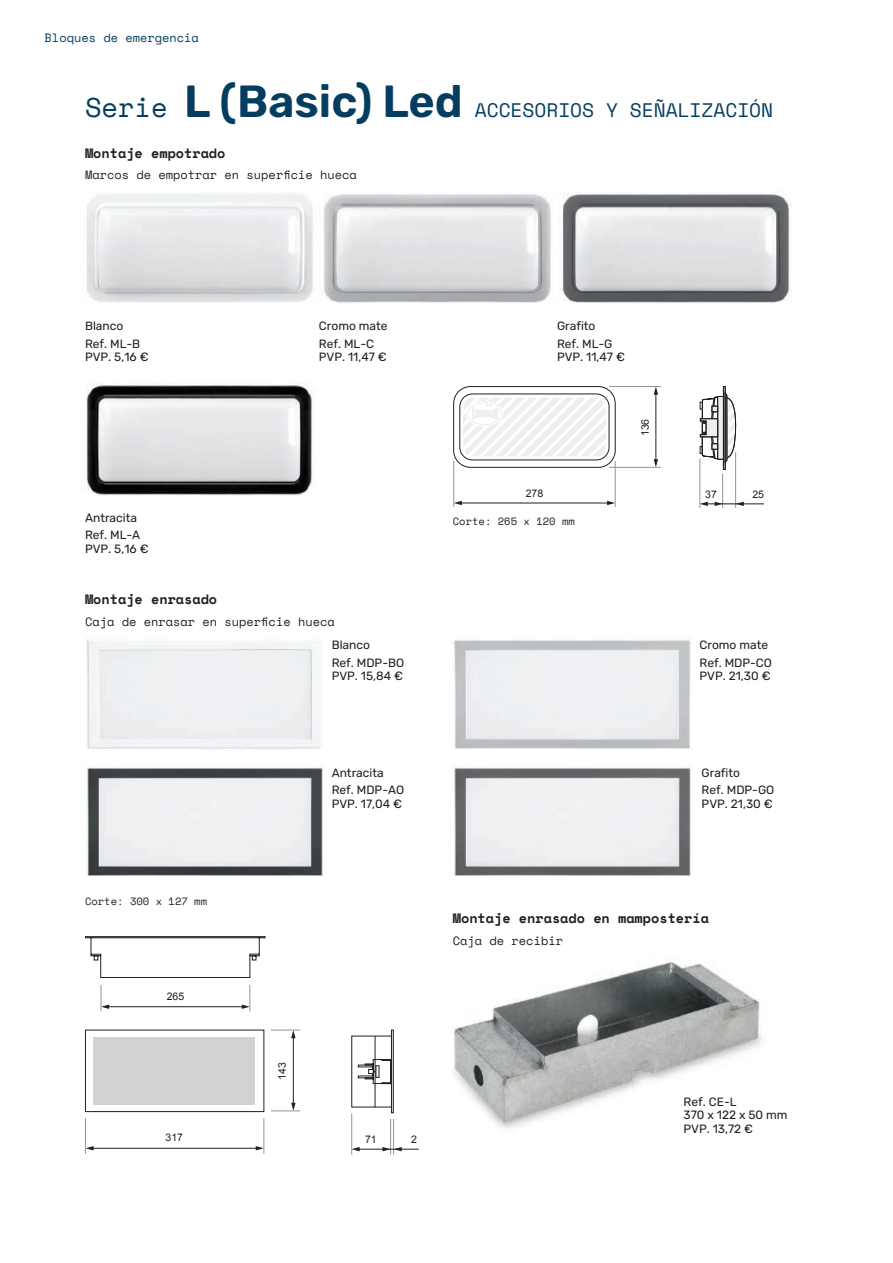
<style>
.page{position:relative;width:893px;height:1263px;background:#fff}
.page>*{position:absolute;margin:0;border:0;box-sizing:border-box;transform-origin:0 0}
.Entada_serie_TDC_Al{font:600 45px "Rubik";color:#043d60}
.Entada_serie_TDC_Al-2{font:19.5px "Space Mono";color:#043d60}
.t1{font:700 13.5px "Space Mono";color:#231f20}
.Texto_básico_8_1_pt{font:300 12px "Rubik";color:#231f20}
.t2{font:12px "Space Mono";color:#231f20}
.Como_entrada_sección{font:12px "Space Mono";color:#043d60}
.Texto_básico_8_1_pt-2{font:10.5px "Space Mono";color:#231f20}
.t3{font:10.5px "Arial";color:#231f20}
.s1{font-family:"Space Mono";font-weight:400;font-size:27px}
</style>
<div class="page">
<div style="left:87px;top:640px;width:234px;height:109px;background:#eff1f2"></div>
<img style="left:453px;top:640px;width:238px;height:109px">
<img style="left:85px;top:765px;width:238px;height:111px">
<img style="left:453px;top:766px;width:238px;height:110px">
<img style="left:453px;top:962px;width:309px;height:168px">
<img style="left:86px;top:191px;width:705px;height:113px">
<img style="left:86px;top:384px;width:229px;height:111px">
<div style="left:453px;top:386px;width:163px;height:82px;border:1px solid #231f20;border-radius:17px"></div>
<svg style="left:461px;top:395px;width:147px;height:64px"></svg>
<div style="left:459px;top:393px;width:150px;height:67px;border:1px solid #231f20;border-radius:13px"></div>
<hr style="left:460px;top:503px;width:149px;height:1px;background:#231f20">
<svg style="left:454px;top:501px;width:8px;height:4px"></svg>
<svg style="left:607px;top:501px;width:8px;height:4px"></svg>
<hr style="left:453px;top:461px;width:1px;height:46px;background:#939598">
<hr style="left:615px;top:461px;width:1px;height:46px;background:#939598">
<hr style="left:655px;top:393px;width:1px;height:68px;background:#231f20">
<svg style="left:654px;top:387px;width:4px;height:8px"></svg>
<svg style="left:654px;top:459px;width:4px;height:8px"></svg>
<hr style="left:609px;top:386px;width:52px;height:1px;background:#939598">
<hr style="left:609px;top:467px;width:52px;height:1px;background:#939598">
<hr style="left:735px;top:452px;width:1px;height:56px;background:#939598">
<hr style="left:722px;top:474px;width:1px;height:34px;background:#939598">
<div style="left:723px;top:386px;width:3px;height:84px;border:1px solid #231f20"></div>
<svg style="left:699px;top:390px;width:37px;height:74px"></svg>
<hr style="left:699px;top:459px;width:1px;height:49px;background:#939598">
<svg style="left:700px;top:502px;width:64px;height:4px"></svg>
<svg style="left:85px;top:936px;width:181px;height:42px"></svg>
<hr style="left:108px;top:1006px;width:135px;height:1px;background:#231f20">
<svg style="left:101px;top:985px;width:8px;height:26px"></svg>
<svg style="left:242px;top:985px;width:8px;height:26px"></svg>
<div style="left:351px;top:1036px;width:41px;height:71px;border:1px solid #231f20"></div>
<div style="left:391px;top:1030px;width:3px;height:83px;border:1px solid #231f20"></div>
<svg style="left:358px;top:1059px;width:34px;height:25px"></svg>
<hr style="left:375px;top:1036px;width:1px;height:71px;background:#231f20">
<hr style="left:393px;top:1119px;width:1px;height:35px;background:#939598">
<hr style="left:390px;top:1119px;width:1px;height:35px;background:#939598">
<hr style="left:351px;top:1113px;width:1px;height:41px;background:#939598">
<svg style="left:352px;top:1147px;width:67px;height:4px"></svg>
<div style="left:85px;top:1030px;width:179px;height:82px;border:1px solid #231f20"></div>
<div style="left:94px;top:1037px;width:161px;height:67px;background:#d1d2d4"></div>
<hr style="left:92px;top:1148px;width:165px;height:1px;background:#231f20">
<svg style="left:86px;top:1146px;width:8px;height:4px"></svg>
<svg style="left:256px;top:1146px;width:7px;height:4px"></svg>
<hr style="left:85px;top:1118px;width:1px;height:36px;background:#939598">
<hr style="left:263px;top:1118px;width:1px;height:36px;background:#939598">
<hr style="left:293px;top:1037px;width:1px;height:67px;background:#231f20">
<svg style="left:271px;top:1030px;width:29px;height:8px"></svg>
<svg style="left:271px;top:1103px;width:29px;height:8px"></svg>
<p class="Como_entrada_sección" style="left:45px;top:29px;width:156px">Bloques de emergencia</p>
<p class="Entada_serie_TDC_Al" style="left:85px;top:76px;width:379px"><span class="s1">Serie</span> L (Basic) Led</p>
<p class="t1" style="left:85px;top:142px;width:142px">Montaje empotrado</p>
<p class="t2" style="left:85px;top:166px;width:273px">Marcos de empotrar en superficie hueca</p>
<p class="Entada_serie_TDC_Al-2" style="left:475px;top:96px;width:300px">ACCESORIOS Y SEÑALIZACIÓN</p>
<p class="Texto_básico_8_1_pt" style="left:85px;top:319px;width:40px">Blanco</p>
<p class="Texto_básico_8_1_pt" style="left:85px;top:337px;width:57px">Ref. ML-B</p>
<p class="Texto_básico_8_1_pt" style="left:85px;top:350px;width:65px">PVP. 5,16 €</p>
<p class="Texto_básico_8_1_pt" style="left:319px;top:319px;width:70px">Cromo mate</p>
<p class="Texto_básico_8_1_pt" style="left:319px;top:337px;width:57px">Ref. ML-C</p>
<p class="Texto_básico_8_1_pt" style="left:319px;top:350px;width:69px">PVP. 11,47 €</p>
<p class="Texto_básico_8_1_pt" style="left:557px;top:319px;width:40px">Grafito</p>
<p class="Texto_básico_8_1_pt" style="left:557px;top:337px;width:57px">Ref. ML-G</p>
<p class="Texto_básico_8_1_pt" style="left:557px;top:350px;width:69px">PVP. 11,47 €</p>
<p class="t3" style="left:526px;top:486px;width:19px">278</p>
<p class="t3" style="left:638px;top:436px;width:19px;rotate:-90deg">136</p>
<p class="t3" style="left:705px;top:487px;width:13px">37</p>
<p class="t3" style="left:752px;top:487px;width:13px">25</p>
<p class="Texto_básico_8_1_pt" style="left:85px;top:511px;width:54px">Antracita</p>
<p class="Texto_básico_8_1_pt" style="left:85px;top:528px;width:57px">Ref. ML-A</p>
<p class="Texto_básico_8_1_pt" style="left:85px;top:542px;width:65px">PVP. 5,16 €</p>
<p class="t1" style="left:85px;top:589px;width:134px">Montaje enrasado</p>
<p class="t2" style="left:85px;top:613px;width:251px">Caja de enrasar en superficie hueca</p>
<p class="Texto_básico_8_1_pt" style="left:332px;top:638px;width:40px">Blanco</p>
<p class="Texto_básico_8_1_pt" style="left:332px;top:656px;width:74px">Ref. MDP-BO</p>
<p class="Texto_básico_8_1_pt" style="left:332px;top:669px;width:73px">PVP. 15,84 €</p>
<p class="Texto_básico_8_1_pt-2" style="left:85px;top:893px;width:124px">Corte: 300 x 127 mm</p>
<p class="t3" style="left:167px;top:989px;width:19px">265</p>
<p class="Texto_básico_8_1_pt" style="left:332px;top:766px;width:54px">Antracita</p>
<p class="Texto_básico_8_1_pt" style="left:332px;top:783px;width:74px">Ref. MDP-AO</p>
<p class="Texto_básico_8_1_pt" style="left:332px;top:797px;width:72px">PVP. 17,04 €</p>
<p class="t3" style="left:275px;top:1080px;width:19px;rotate:-90deg">143</p>
<p class="t3" style="left:166px;top:1131px;width:19px">317</p>
<p class="t3" style="left:365px;top:1132px;width:13px">71</p>
<p class="t3" style="left:411px;top:1132px;width:7px">2</p>
<p class="Texto_básico_8_1_pt-2" style="left:453px;top:513px;width:124px">Corte: 265 x 120 mm</p>
<p class="Texto_básico_8_1_pt" style="left:699px;top:638px;width:70px">Cromo mate</p>
<p class="Texto_básico_8_1_pt" style="left:699px;top:656px;width:74px">Ref. MDP-CO</p>
<p class="Texto_básico_8_1_pt" style="left:699px;top:669px;width:73px">PVP. 21,30 €</p>
<p class="Texto_básico_8_1_pt" style="left:702px;top:766px;width:40px">Grafito</p>
<p class="Texto_básico_8_1_pt" style="left:702px;top:783px;width:74px">Ref. MDP-GO</p>
<p class="Texto_básico_8_1_pt" style="left:702px;top:797px;width:73px">PVP. 21,30 €</p>
<p class="t1" style="left:453px;top:908px;width:258px">Montaje enrasado en mampostería</p>
<p class="t2" style="left:453px;top:932px;width:112px">Caja de recibir</p>
<p class="Texto_básico_8_1_pt" style="left:684px;top:1095px;width:54px">Ref. CE-L</p>
<p class="Texto_básico_8_1_pt" style="left:684px;top:1108px;width:105px">370 x 122 x 50 mm</p>
<p class="Texto_básico_8_1_pt" style="left:684px;top:1122px;width:71px">PVP. 13,72 €</p>
</div>
